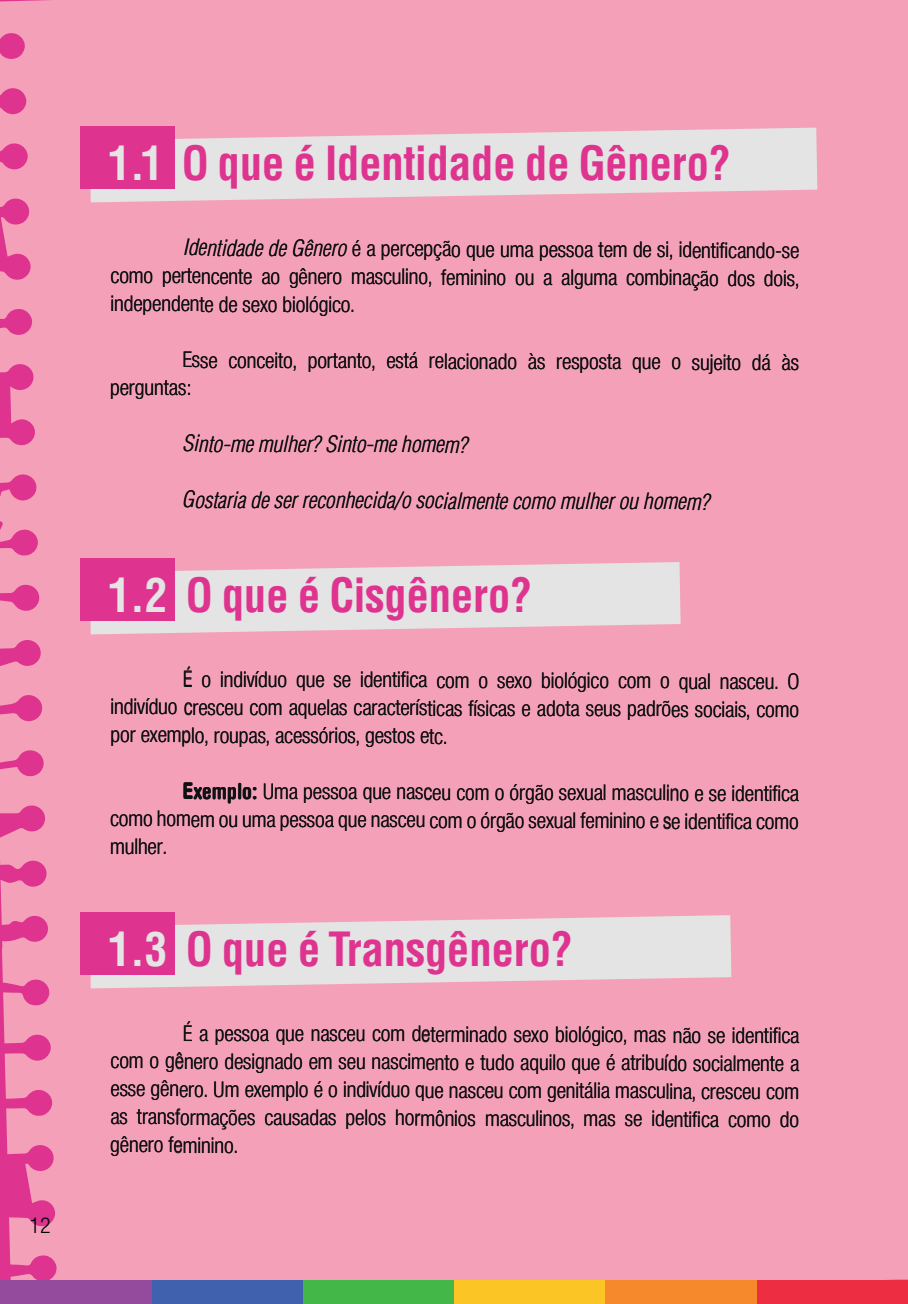
<style>
.page{position:relative;width:908px;height:1304px;background:#fff}
.page>*{position:absolute;margin:0;border:0;box-sizing:border-box;transform-origin:0 0}
.t1{font:700 condensed 46px "Helvetica";color:#de338f}
.t2{font:300 22px/27.6px "Neue Helvetica Condensed BQ";letter-spacing:-.005em;color:#101315;text-align:justify}
.t3{font:italic 300 condensed 22px "Helvetica";color:#101315}
.t4{font:300 22px "Neue Helvetica Condensed BQ";color:#000001}
.s1{color:#e3e4e3}
.s2{font-family:"Helvetica";font-style:italic;font-stretch:condensed}
.s3{font-family:"Helvetica Rounded LT";font-weight:700;font-stretch:condensed}
</style>
<div class="page">
<div style="left:0;top:0;width:907px;height:1304px;background:#f5a0b9"></div>
<svg style="left:90px;top:128px;width:727px;height:74px;background:#e5d8dc"></svg>
<div style="left:80px;top:126px;width:94px;height:62px;background:#de338f"></div>
<div style="left:454px;top:1280px;width:151px;height:24px;background:#fcc526"></div>
<div style="left:605px;top:1280px;width:151px;height:24px;background:#f6892b"></div>
<div style="left:757px;top:1280px;width:150px;height:24px;background:#ed2d42"></div>
<div style="left:302px;top:1280px;width:152px;height:24px;background:#44b749"></div>
<div style="left:151px;top:1280px;width:151px;height:24px;background:#4062ae"></div>
<div style="left:0;top:1280px;width:151px;height:24px;background:#944b9d"></div>
<svg style="left:90px;top:562px;width:590px;height:72px;background:#e5dadc"></svg>
<div style="left:80px;top:558px;width:94px;height:62px;background:#de338f"></div>
<svg style="left:90px;top:915px;width:641px;height:73px;background:#e5d9dc"></svg>
<div style="left:80px;top:912px;width:94px;height:62px;background:#de338f"></div>
<p class="t4" style="left:29px;top:1213px;width:23px">12</p>
<h1 class="t1" style="left:108px;top:136px;width:624px"><span class="s1">1.1</span> O que é Identidade de Gênero?</h1>
<p class="t2" style="left:110px;top:236px;width:690px;text-indent:72px"><span class="s2">Identidade de Gênero</span> é a percepção que uma pessoa tem de si, identificando-se como pertencente ao gênero masculino, feminino ou a alguma combinação dos dois, independente de sexo biológico.</p>
<p class="t2" style="left:110px;top:348px;width:690px;line-height:26.8px;text-indent:72px">Esse conceito, portanto, está relacionado às resposta que o sujeito dá às perguntas:</p>
<p class="t3" style="left:182px;top:430px;width:286px">Sinto-me mulher? Sinto-me homem?</p>
<p class="t3" style="left:182px;top:487px;width:528px">Gostaria de ser reconhecida/o socialmente como mulher ou homem?</p>
<h1 class="t1" style="left:108px;top:568px;width:425px"><span class="s1">1.2</span> O que é Cisgênero?</h1>
<p class="t2" style="left:110px;top:666px;width:690px;text-indent:72px">É o indivíduo que se identifica com o sexo biológico com o qual nasceu. O indivíduo cresceu com aquelas características físicas e adota seus padrões sociais, como por exemplo, roupas, acessórios, gestos etc.</p>
<p class="t2" style="left:110px;top:779px;width:690px;text-indent:72px"><span class="s3">Exemplo:</span> Uma pessoa que nasceu com o órgão sexual masculino e se identifica como homem ou uma pessoa que nasceu com o órgão sexual feminino e se identifica como mulher.</p>
<h1 class="t1" style="left:108px;top:922px;width:466px"><span class="s1">1.3</span> O que é Transgênero?</h1>
<p class="t2" style="left:110px;top:1021px;width:690px;text-indent:72px">É a pessoa que nasceu com determinado sexo biológico, mas não se identifica com o gênero designado em seu nascimento e tudo aquilo que é atribuído socialmente a esse gênero. Um exemplo é o indivíduo que nasceu com genitália masculina, cresceu com as transformações causadas pelos hormônios masculinos, mas se identifica como do gênero feminino.</p>
</div>
